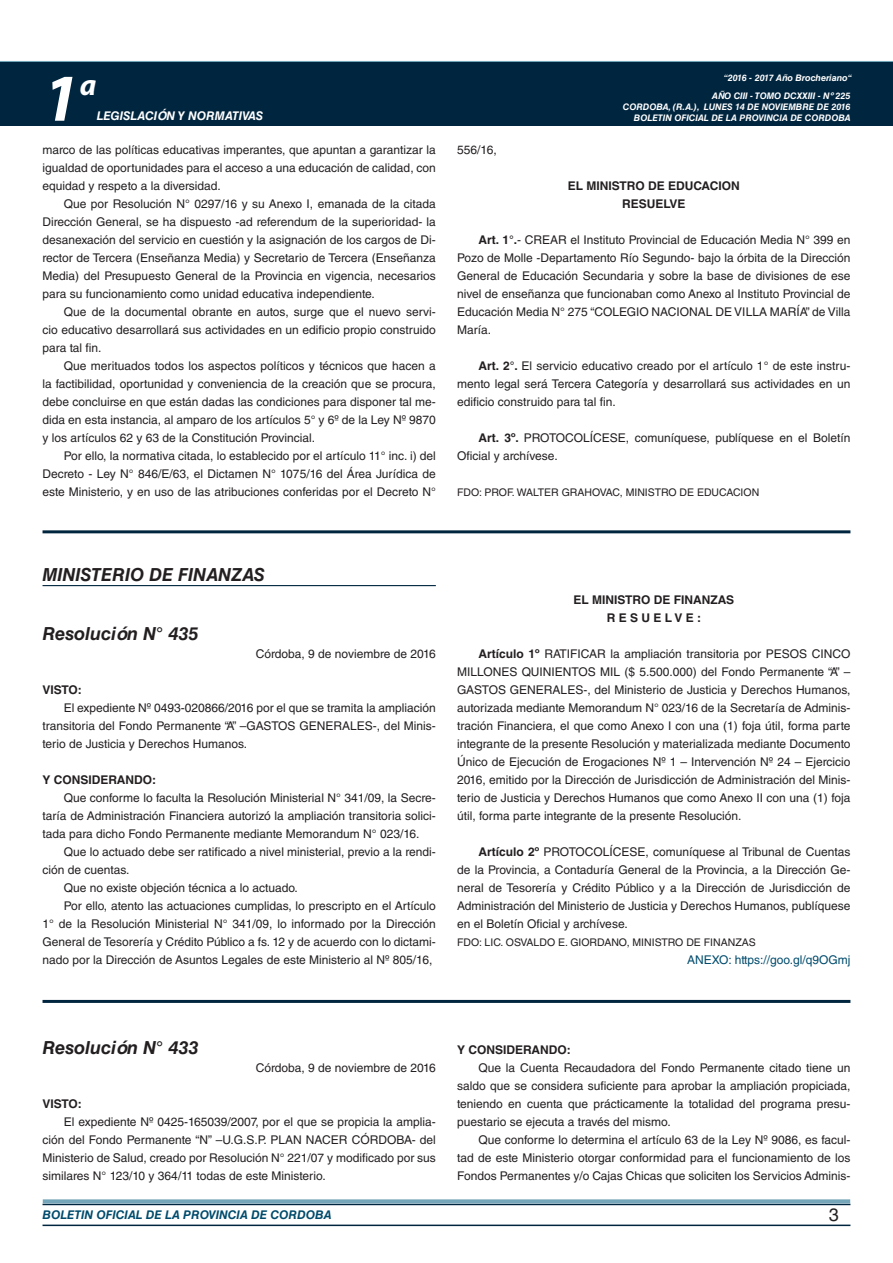
<style>
.page{position:relative;width:893px;height:1263px;background:#fff}
.page>*{position:absolute;margin:0;border:0;box-sizing:border-box;transform-origin:0 0}
.t1{font:italic 700 67.5px "Myriad Pro";color:#fff}
.t2{font:italic 700 30px "Myriad Pro";color:#fff}
.DOC__N{font:italic 700 18px "Helvetica LT Std";color:#231f20}
.NOMBRE_DE_MINISTERIO{font:italic 700 18px "Helvetica LT Std";color:#231f20}
.t3{font:18px "Helvetica LT Std";color:#231f20}
.TEXTO_BASE{font:12px/18px "Helvetica LT Std";color:#231f20;text-align:justify}
.TEXTO_BASE-2{font:700 12px "Helvetica LT Std";color:#231f20}
.t4{font:italic 700 12px "Helvetica LT Std";color:#004b6c}
.ANEXO{font:12px "Helvetica LT Std";color:#004b6c}
.t5{font:italic 700 12px "Helvetica LT Std";color:#fff}
.FIRMA{font:10.5px "Helvetica LT Std";color:#231f20}
.t6{font:italic 700 9px/10.8px "Helvetica LT Std";color:#fff;text-align:right}
.s1{font-weight:700}
</style>
<div class="page">
<div style="left:0;top:61px;width:893px;height:6px;background:#73a5b8"></div>
<div style="left:0;top:62px;width:893px;height:64px;background:#00263f"></div>
<hr style="left:43px;top:1224px;width:807px;height:2px;background:#00263f">
<div style="left:42px;top:1198px;width:809px;height:8px;background:#fff;opacity:.75"></div>
<hr style="left:43px;top:530px;width:807px;height:3px;background:#00263f">
<hr style="left:43px;top:585px;width:393px;height:1px;background:#00263f">
<hr style="left:43px;top:1000px;width:807px;height:3px;background:#00263f">
<h1 class="t1" style="left:43px;top:54px;width:38px">1</h1>
<h2 class="t2" style="left:80px;top:66px;width:18px">a</h2>
<p class="t5" style="left:97px;top:109px;width:168px">LEGISLACIÓN Y NORMATIVAS</p>
<p class="TEXTO_BASE" style="left:43px;top:141px;width:395px">marco de las políticas educativas imperantes, que apuntan a garantizar la igualdad de oportunidades para el acceso a una educación de calidad, con equidad y respeto a la diversidad.</p>
<p class="TEXTO_BASE" style="left:43px;top:195px;width:395px;text-indent:21px">Que por Resolución N° 0297/16 y su Anexo I, emanada de la citada Dirección General, se ha dispuesto -ad referendum de la superioridad- la desanexación del servicio en cuestión y la asignación de los cargos de Di&shy;rector de Tercera (Enseñanza Media) y Secretario de Tercera (Enseñanza Media) del Presupuesto General de la Provincia en vigencia, necesarios para su funcionamiento como unidad educativa independiente.</p>
<p class="TEXTO_BASE" style="left:43px;top:303px;width:395px;text-indent:21px">Que de la documental obrante en autos, surge que el nuevo servi&shy;cio educativo desarrollará sus actividades en un edificio propio construido para tal fin.</p>
<p class="TEXTO_BASE" style="left:43px;top:357px;width:395px;text-indent:21px">Que merituados todos los aspectos políticos y técnicos que hacen a la factibilidad, oportunidad y conveniencia de la creación que se procura, debe concluirse en que están dadas las condiciones para disponer tal me&shy;dida en esta instancia, al amparo de los artículos 5° y 6º de la Ley Nº 9870 y los artículos 62 y 63 de la Constitución Provincial.</p>
<p class="TEXTO_BASE" style="left:43px;top:447px;width:395px;text-indent:21px">Por ello, la normativa citada, lo establecido por el artículo 11° inc. i) del Decreto - Ley N° 846/E/63, el Dictamen N° 1075/16 del Área Jurídica de este Ministerio, y en uso de las atribuciones conferidas por el Decreto N°</p>
<p class="t6" style="left:724px;top:72px;width:130px">“2016 - 2017 Año Brocheriano“</p>
<p class="TEXTO_BASE" style="left:457px;top:141px;width:41px">556/16,</p>
<p class="t6" style="left:623px;top:91px;width:229px">AÑO CIII - TOMO DCXXIII - Nº 225<br>CORDOBA, (R.A.), LUNES 14 DE NOVIEMBRE DE 2016<br>BOLETIN OFICIAL DE LA PROVINCIA DE CORDOBA</p>
<p class="TEXTO_BASE-2" style="left:568px;top:178px;width:173px">EL MINISTRO DE EDUCACION</p>
<p class="TEXTO_BASE-2" style="left:622px;top:196px;width:65px">RESUELVE</p>
<p class="TEXTO_BASE" style="left:457px;top:231px;width:395px;text-indent:21px"><span class="s1">Art. 1°.</span>- CREAR el Instituto Provincial de Educación Media N° 399 en Pozo de Molle -Departamento Río Segundo- bajo la órbita de la Dirección General de Educación Secundaria y sobre la base de divisiones de ese nivel de enseñanza que funcionaban como Anexo al Instituto Provincial de Educación Media N° 275 “COLEGIO NACIONAL DE VILLA MARÍA” de Villa María.</p>
<p class="TEXTO_BASE" style="left:457px;top:357px;width:395px;text-indent:21px"><span class="s1">Art. 2°.</span> El servicio educativo creado por el artículo 1° de este instru&shy;mento legal será Tercera Categoría y desarrollará sus actividades en un edificio construido para tal fin.</p>
<p class="TEXTO_BASE" style="left:457px;top:429px;width:395px;text-indent:21px"><span class="s1">Art. 3º.</span> PROTOCOLÍCESE, comuníquese, publíquese en el Boletín<br>Oficial y archívese.</p>
<p class="FIRMA" style="left:457px;top:486px;width:304px">FDO: PROF. WALTER GRAHOVAC, MINISTRO DE EDUCACION</p>
<p class="NOMBRE_DE_MINISTERIO" style="left:43px;top:563px;width:224px">MINISTERIO DE FINANZAS</p>
<p class="DOC__N" style="left:43px;top:622px;width:157px">Resolución N° 435</p>
<p class="TEXTO_BASE" style="left:256px;top:645px;width:181px">Córdoba, 9 de noviembre de 2016</p>
<p class="TEXTO_BASE-2" style="left:43px;top:682px;width:41px">VISTO:</p>
<p class="TEXTO_BASE" style="left:43px;top:699px;width:395px;text-indent:21px">El expediente Nº 0493-020866/2016 por el que se tramita la ampliación transitoria del Fondo Permanente “A” –GASTOS GENERALES-, del Minis&shy;terio de Justicia y Derechos Humanos.</p>
<p class="TEXTO_BASE-2" style="left:43px;top:772px;width:115px">Y CONSIDERANDO:</p>
<p class="TEXTO_BASE" style="left:43px;top:789px;width:395px;text-indent:21px">Que conforme lo faculta la Resolución Ministerial N° 341/09, la Secre&shy;taría de Administración Financiera autorizó la ampliación transitoria solici&shy;tada para dicho Fondo Permanente mediante Memorandum N° 023/16.</p>
<p class="TEXTO_BASE" style="left:43px;top:843px;width:395px;text-indent:21px">Que lo actuado debe ser ratificado a nivel ministerial, previo a la rendi&shy;ción de cuentas.</p>
<p class="TEXTO_BASE" style="left:64px;top:879px;width:236px">Que no existe objeción técnica a lo actuado.</p>
<p class="TEXTO_BASE" style="left:43px;top:897px;width:395px;text-indent:21px">Por ello, atento las actuaciones cumplidas, lo prescripto en el Artículo 1° de la Resolución Ministerial N° 341/09, lo informado por la Dirección General de Tesorería y Crédito Público a fs. 12 y de acuerdo con lo dictami&shy;nado por la Dirección de Asuntos Legales de este Ministerio al Nº 805/16,</p>
<p class="TEXTO_BASE-2" style="left:573px;top:592px;width:162px">EL MINISTRO DE FINANZAS</p>
<p class="TEXTO_BASE-2" style="left:607px;top:610px;width:96px">R E S U E L V E :</p>
<p class="TEXTO_BASE" style="left:457px;top:645px;width:395px;text-indent:21px"><span class="s1">Artículo 1º</span> RATIFICAR la ampliación transitoria por PESOS CINCO MILLONES QUINIENTOS MIL ($ 5.500.000) del Fondo Permanente “A” – GASTOS GENERALES-, del Ministerio de Justicia y Derechos Humanos, autorizada mediante Memorandum N° 023/16 de la Secretaría de Adminis&shy;tración Financiera, el que como Anexo I con una (1) foja útil, forma parte integrante de la presente Resolución y materializada mediante Documento Único de Ejecución de Erogaciones Nº 1 – Intervención Nº 24 – Ejercicio 2016, emitido por la Dirección de Jurisdicción de Administración del Minis&shy;terio de Justicia y Derechos Humanos que como Anexo II con una (1) foja útil, forma parte integrante de la presente Resolución.</p>
<p class="TEXTO_BASE" style="left:457px;top:843px;width:395px;text-indent:21px"><span class="s1">Artículo 2º</span> PROTOCOLÍCESE, comuníquese al Tribunal de Cuentas de la Provincia, a Contaduría General de la Provincia, a la Dirección Ge&shy;neral de Tesorería y Crédito Público y a la Dirección de Jurisdicción de Administración del Ministerio de Justicia y Derechos Humanos, publíquese en el Boletín Oficial y archívese.</p>
<p class="FIRMA" style="left:457px;top:936px;width:300px">FDO: LIC. OSVALDO E. GIORDANO, MINISTRO DE FINANZAS</p>
<p class="ANEXO" style="left:687px;top:953px;width:165px">ANEXO: https://goo.gl/q9OGmj</p>
<p class="DOC__N" style="left:43px;top:1036px;width:157px">Resolución N° 433</p>
<p class="TEXTO_BASE" style="left:256px;top:1059px;width:181px">Córdoba, 9 de noviembre de 2016</p>
<p class="TEXTO_BASE-2" style="left:43px;top:1096px;width:41px">VISTO:</p>
<p class="TEXTO_BASE" style="left:43px;top:1113px;width:395px;text-indent:21px">El expediente Nº 0425-165039/2007, por el que se propicia la amplia&shy;ción del Fondo Permanente “N” –U.G.S.P. PLAN NACER CÓRDOBA- del Ministerio de Salud, creado por Resolución N° 221/07 y modificado por sus similares N° 123/10 y 364/11 todas de este Ministerio.</p>
<p class="TEXTO_BASE-2" style="left:457px;top:1042px;width:115px">Y CONSIDERANDO:</p>
<p class="TEXTO_BASE" style="left:457px;top:1059px;width:395px;text-indent:21px">Que la Cuenta Recaudadora del Fondo Permanente citado tiene un saldo que se considera suficiente para aprobar la ampliación propiciada, teniendo en cuenta que prácticamente la totalidad del programa presu&shy;puestario se ejecuta a través del mismo.</p>
<p class="TEXTO_BASE" style="left:457px;top:1131px;width:395px;text-indent:21px">Que conforme lo determina el artículo 63 de la Ley Nº 9086, es facul&shy;tad de este Ministerio otorgar conformidad para el funcionamiento de los Fondos Permanentes y/o Cajas Chicas que soliciten los Servicios Adminis-</p>
<p class="t4" style="left:43px;top:1208px;width:290px">BOLETIN OFICIAL DE LA PROVINCIA DE CORDOBA</p>
<h3 class="t3" style="left:829px;top:1204px;width:12px">3</h3>
</div>
